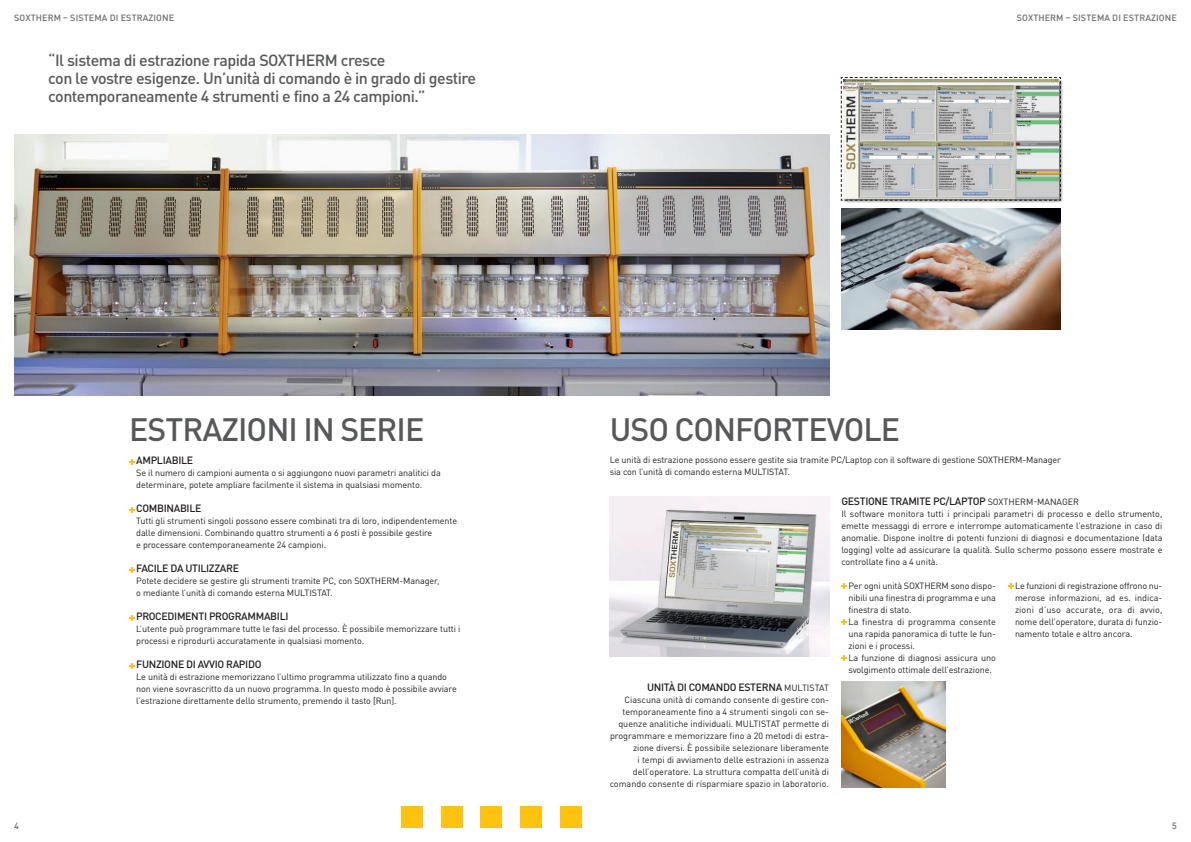
<style>
.page{position:relative;width:1191px;height:842px;background:#fff}
.page>*{position:absolute;margin:0;border:0;box-sizing:border-box;transform-origin:0 0}
.Headline_normal{font:500 32px "DINOT";letter-spacing:-.03em;color:#57585a}
.Hervorgehoben{font:500 16px/18px "DINOT";letter-spacing:-.03em;color:#57585a}
.Fließtext{font:500 10.5px "DINOT";letter-spacing:-.03em;color:#231f20}
.Headline_klein{font:500 10.5px "DINOT";letter-spacing:-.03em;color:#231f20}
.Fließtext-2{font:9px/12px "DINOT";letter-spacing:-.01em;color:#231f20}
.Headline_klein-2{font:9px/12px "DINOT";color:#231f20;text-align:right}
.t1{font:500 9px "DINOT";letter-spacing:.01em;color:#6c6d70}
.s1{font-weight:400;font-size:9px}
</style>
<div class="page">
<img style="left:14px;top:134px;width:815px;height:261px">
<div style="left:401px;top:806px;width:21px;height:22px;background:#fec210"></div>
<div style="left:441px;top:806px;width:21px;height:22px;background:#fec210"></div>
<div style="left:480px;top:806px;width:22px;height:22px;background:#fec210"></div>
<div style="left:520px;top:806px;width:21px;height:22px;background:#fec210"></div>
<div style="left:560px;top:806px;width:21px;height:22px;background:#fec210"></div>
<img style="left:841px;top:682px;width:104px;height:105px">
<img style="left:841px;top:208px;width:220px;height:122px">
<div style="left:842px;top:78px;width:221px;height:125px;background:#231f20;opacity:.75"></div>
<img style="left:843px;top:79px;width:215px;height:119px">
<img style="left:609px;top:497px;width:221px;height:159px">
<svg style="left:129px;top:459px;width:5px;height:5px"></svg>
<svg style="left:129px;top:507px;width:5px;height:5px"></svg>
<svg style="left:129px;top:567px;width:5px;height:5px"></svg>
<svg style="left:129px;top:615px;width:5px;height:5px"></svg>
<svg style="left:129px;top:663px;width:5px;height:5px"></svg>
<svg style="left:841px;top:583px;width:5px;height:6px"></svg>
<svg style="left:841px;top:619px;width:5px;height:6px"></svg>
<svg style="left:841px;top:655px;width:5px;height:6px"></svg>
<svg style="left:1008px;top:583px;width:5px;height:6px"></svg>
<p class="t1" style="left:14px;top:12px;width:161px">SOXTHERM – SISTEMA DI ESTRAZIONE</p>
<p class="t1" style="left:1016px;top:12px;width:161px">SOXTHERM – SISTEMA DI ESTRAZIONE</p>
<p class="Hervorgehoben" style="left:48px;top:51px;width:429px">“Il sistema di estrazione rapida SOXTHERM cresce<br>con le vostre esigenze. Un’unità di comando è in grado di gestire contemporaneamente 4 strumenti e fino a 24 campioni.”</p>
<p class="Headline_normal" style="left:129px;top:409px;width:297px">ESTRAZIONI IN SERIE</p>
<p class="Headline_normal" style="left:610px;top:409px;width:292px">USO CONFORTEVOLE</p>
<p class="Fließtext" style="left:136px;top:454px;width:58px">AMPLIABILE</p>
<p class="Fließtext-2" style="left:136px;top:467px;width:306px">Se il numero di campioni aumenta o si aggiungono nuovi parametri analitici da determinare, potete ampliare facilmente il sistema in qualsiasi momento.</p>
<p class="Fließtext" style="left:136px;top:502px;width:67px">COMBINABILE</p>
<p class="Fließtext-2" style="left:136px;top:515px;width:322px">Tutti gli strumenti singoli possono essere combinati tra di loro, indipendentemente dalle dimensioni. Combinando quattro strumenti a 6 posti è possibile gestire<br>e processare contemporaneamente 24 campioni.</p>
<p class="Fließtext" style="left:136px;top:562px;width:104px">FACILE DA UTILIZZARE</p>
<p class="Fließtext-2" style="left:136px;top:575px;width:305px">Potete decidere se gestire gli strumenti tramite PC, con SOXTHERM-Manager, o mediante l’unità di comando esterna MULTISTAT.</p>
<p class="Fließtext" style="left:136px;top:610px;width:154px">PROCEDIMENTI PROGRAMMABILI</p>
<p class="Fließtext-2" style="left:136px;top:623px;width:326px">L’utente può programmare tutte le fasi del processo. È possibile memorizzare tutti i processi e riprodurli accuratamente in qualsiasi momento.</p>
<p class="Fließtext" style="left:136px;top:658px;width:127px">FUNZIONE DI AVVIO RAPIDO</p>
<p class="Fließtext-2" style="left:136px;top:671px;width:322px">Le unità di estrazione memorizzano l’ultimo programma utilizzato fino a quando non viene sovrascritto da un nuovo programma. In questo modo è possibile avviare l’estrazione direttamente dello strumento, premendo il tasto [Run].</p>
<p class="Fließtext-2" style="left:609px;top:454px;width:453px">Le unità di estrazione possono essere gestite sia tramite PC/Laptop con il software di gestione SOXTHERM-Manager sia con l’unità di comando esterna MULTISTAT.</p>
<p class="Headline_klein" style="left:841px;top:494px;width:239px">GESTIONE TRAMITE PC/LAPTOP <span class="s1">SOXTHERM-MANAGER</span></p>
<p class="Fließtext-2" style="left:841px;top:507px;width:322px;text-align:justify">Il software monitora tutti i principali parametri di processo e dello strumento, emette messaggi di errore e interrompe automaticamente l’estrazione in caso di anomalie. Dispone inoltre di potenti funzioni di diagnosi e documentazione (data logging) volte ad assicurare la qualità. Sullo schermo possono essere mostrate e controllate fino a 4 unità.</p>
<p class="Headline_klein" style="left:647px;top:680px;width:183px">UNITÀ DI COMANDO ESTERNA <span class="s1">MULTISTAT</span></p>
<p class="Headline_klein-2" style="left:609px;top:693px;width:221px">Ciascuna unità di comando consente di gestire con&shy;temporaneamente fino a 4 strumenti singoli con se&shy;quenze analitiche individuali. MULTISTAT permette di programmare e memorizzare fino a 20 metodi di estra&shy;zione diversi. È possibile selezionare liberamente<br>i tempi di avviamento delle estrazioni in assenza dell’operatore. La struttura compatta dell’unità di comando consente di risparmiare spazio in laboratorio.</p>
<p class="Fließtext-2" style="left:848px;top:579px;width:149px;text-align:justify">Per ogni unità SOXTHERM sono dispo&shy;nibili una finestra di programma e una finestra di stato.</p>
<p class="Fließtext-2" style="left:848px;top:615px;width:149px;text-align:justify">La finestra di programma consente una rapida panoramica di tutte le fun&shy;zioni e i processi.</p>
<p class="Fließtext-2" style="left:848px;top:651px;width:149px">La funzione di diagnosi assicura uno svolgimento ottimale dell’estrazione.</p>
<p class="Fließtext-2" style="left:1015px;top:579px;width:149px;text-align:justify">Le funzioni di registrazione offrono nu&shy;merose informazioni, ad es. indica&shy;zioni d’uso accurate, ora di avvio, nome dell’operatore, durata di funzio&shy;namento totale e altro ancora.</p>
<p class="t1" style="left:14px;top:820px;width:6px">4</p>
<p class="t1" style="left:1172px;top:820px;width:6px">5</p>
</div>
